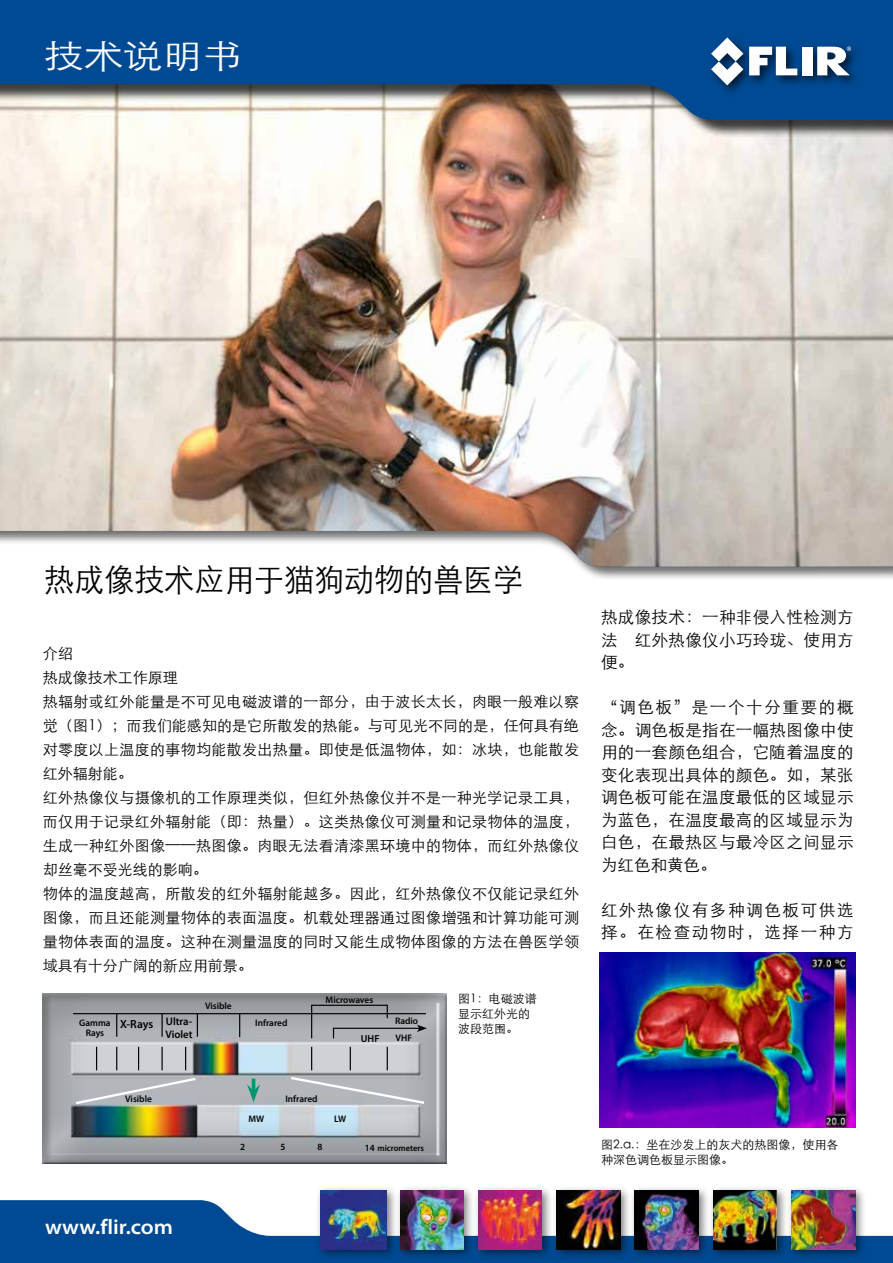
<style>
.page{position:relative;width:893px;height:1263px;background:#fff}
.page>*{position:absolute;margin:0;border:0;box-sizing:border-box;transform-origin:0 0}
.t1{font:300 33px "ST Heiti SC";color:#fff;scale:1.2 1}
.t2{font:300 31.5px "ST Heiti SC";color:#000;scale:.95 1}
.t3{font:600 semi-expanded 21px "Myriad Pro";color:#fff}
.t4{font:300 16.5px/22.5px "ST Heiti SC";letter-spacing:.02em;color:#000;text-align:justify}
.t5{font:300 16.5px/22.5px "ST Heiti SC";letter-spacing:.1em;color:#000}
.t6{font:300 15px/24px "ST Heiti SC";letter-spacing:.02em;color:#000}
.t7{font:300 12px/15px "ST Heiti SC";color:#000}
.t8{font:600 11.85px "Myriad Pro";color:#000}
.t9{font:600 10.95px "Myriad Pro";color:#000}
.t10{font:600 10.2px "Myriad Pro";color:#000}
.t11{font:600 9.45px/9.4px "Myriad Pro";color:#000;text-align:center}
.t12{font:600 8.7px "Myriad Pro";color:#000}
.s1{font-size:9.45px}
</style>
<div class="page">
<div style="left:0;top:0;width:893px;height:581px;background:#000;opacity:.57"></div>
<img style="left:0;top:139px;width:893px;height:428px">
<div style="left:0;top:0;width:893px;height:139px;background:#000;opacity:.75"></div>
<svg style="left:0;top:0;width:893px;height:120px;background:#2c6196"></svg>
<svg style="left:0;top:1200px;width:893px;height:63px;fill:#004a93"></svg>
<div style="left:708px;top:34px;width:155px;height:63px;background:#000;opacity:.66"></div>
<svg style="left:749px;top:47px;width:48px;height:28px"></svg>
<div style="left:802px;top:47px;width:10px;height:28px;background:#fff"></div>
<svg style="left:711px;top:37px;width:32px;height:48px"></svg>
<svg style="left:817px;top:47px;width:34px;height:28px"></svg>
<div style="left:552px;top:1185px;width:80px;height:75px;background:#000;opacity:.52"></div>
<img style="left:557px;top:1191px;width:63px;height:58px">
<div style="left:630px;top:1185px;width:80px;height:75px;background:#000;opacity:.52"></div>
<img style="left:635px;top:1191px;width:64px;height:58px">
<div style="left:787px;top:1185px;width:80px;height:75px;background:#000;opacity:.52"></div>
<img style="left:792px;top:1191px;width:63px;height:58px">
<div style="left:708px;top:1185px;width:80px;height:75px;background:#000;opacity:.52"></div>
<img style="left:714px;top:1191px;width:63px;height:58px">
<div style="left:315px;top:1185px;width:83px;height:75px;background:#000;opacity:.52"></div>
<img style="left:320px;top:1191px;width:67px;height:58px">
<div style="left:473px;top:1185px;width:80px;height:75px;background:#000;opacity:.52"></div>
<img style="left:479px;top:1191px;width:63px;height:58px">
<div style="left:395px;top:1185px;width:80px;height:75px;background:#000;opacity:.52"></div>
<img style="left:400px;top:1191px;width:64px;height:58px">
<img style="left:600px;top:952px;width:255px;height:176px">
<div style="left:42px;top:992px;width:406px;height:173px;background:#000;opacity:.75"></div>
<hr style="left:73px;top:1013px;width:353px;height:1px;background:#000">
<svg style="left:116px;top:1014px;width:1px;height:23px"></svg>
<svg style="left:162px;top:1014px;width:1px;height:23px"></svg>
<svg style="left:197px;top:1014px;width:1px;height:23px"></svg>
<svg style="left:239px;top:1014px;width:1px;height:23px"></svg>
<svg style="left:162px;top:1047px;width:1px;height:23px"></svg>
<svg style="left:185px;top:1047px;width:1px;height:23px"></svg>
<svg style="left:138px;top:1047px;width:1px;height:23px"></svg>
<svg style="left:96px;top:1047px;width:1px;height:23px"></svg>
<svg style="left:116px;top:1047px;width:1px;height:23px"></svg>
<hr style="left:311px;top:1005px;width:1px;height:33px;background:#000">
<svg style="left:387px;top:1005px;width:1px;height:13px"></svg>
<hr style="left:333px;top:1028px;width:86px;height:1px;background:#000">
<svg style="left:417px;top:1025px;width:10px;height:7px"></svg>
<hr style="left:312px;top:1005px;width:75px;height:1px;background:#000">
<svg style="left:73px;top:1076px;width:125px;height:30px;background:#b7babe"></svg>
<svg style="left:288px;top:1047px;width:139px;height:58px;background:#bbbdc2"></svg>
<svg style="left:247px;top:1079px;width:13px;height:23px"></svg>
<h1 class="t1" style="left:44px;top:27px;width:167px">技术说明书</h1>
<h2 class="t2" style="left:45px;top:553px;width:506px">热成像技术应用于猫狗动物的兽医学</h2>
<p class="t6" style="left:43px;top:640px;width:538px">介绍<br>热成像技术工作原理<br>热辐射或红外能量是不可见电磁波谱的一部分，由于波长太长，肉眼一般难以察觉（图1）；而我们能感知的是它所散发的热能。与可见光不同的是，任何具有绝对零度以上温度的事物均能散发出热量。即使是低温物体，如：冰块，也能散发红外辐射能。<br>红外热像仪与摄像机的工作原理类似，但红外热像仪并不是一种光学记录工具，而仅用于记录红外辐射能（即：热量）。这类热像仪可测量和记录物体的温度，生成一种红外图像——热图像。肉眼无法看清漆黑环境中的物体，而红外热像仪却丝毫不受光线的影响。<br>物体的温度越高，所散发的红外辐射能越多。因此，红外热像仪不仅能记录红外图像，而且还能测量物体的表面温度。机载处理器通过图像增强和计算功能可测量物体表面的温度。这种在测量温度的同时又能生成物体图像的方法在兽医学领域具有十分广阔的新应用前景。</p>
<p class="t11" style="left:79px;top:1018px;width:33px">Gamma<br>Rays</p>
<p class="t8" style="left:120px;top:1016px;width:74px">X-Rays <sup>Ultra-</sup></p>
<p class="t9" style="left:165px;top:1028px;width:29px">Violet</p>
<p class="t11" style="left:205px;top:1001px;width:28px">Visible</p>
<p class="t11" style="left:255px;top:1018px;width:34px">Infrared</p>
<p class="t11" style="left:326px;top:994px;width:49px">Microwaves</p>
<p class="t11" style="left:395px;top:1016px;width:25px">Radio</p>
<p class="t10" style="left:361px;top:1032px;width:20px">UHF</p>
<p class="t11" style="left:396px;top:1033px;width:18px">VHF</p>
<p class="t11" style="left:125px;top:1093px;width:28px">Visible</p>
<p class="t11" style="left:285px;top:1093px;width:34px">Infrared</p>
<p class="t11" style="left:249px;top:1114px;width:17px">MW</p>
<p class="t11" style="left:334px;top:1114px;width:14px">LW</p>
<h3 class="t3" style="left:45px;top:1213px;width:129px">www.flir.com</h3>
<p class="t11" style="left:240px;top:1142px;width:6px">2</p>
<p class="t11" style="left:281px;top:1142px;width:6px">5</p>
<p class="t11" style="left:318px;top:1142px;width:6px">8</p>
<p class="t12" style="left:365px;top:1142px;width:61px"><span class="s1">14</span> micrometers</p>
<p class="t7" style="left:458px;top:989px;width:80px">图1：电磁波谱显示红外光的波段范围。</p>
<p class="t4" style="left:601px;top:604px;width:254px">热成像技术：一种非侵入性检测方法 红外热像仪小巧玲珑、使用方便。</p>
<p class="t4" style="left:601px;top:694px;width:254px">“调色板”是一个十分重要的概念。调色板是指在一幅热图像中使用的一套颜色组合，它随着温度的变化表现出具体的颜色。如，某张调色板可能在温度最低的区域显示为蓝色，在温度最高的区域显示为白色，在最热区与最冷区之间显示为红色和黄色。</p>
<p class="t5" style="left:601px;top:897px;width:254px">红外热像仪有多种调色板可供选择。在检查动物时，选择一种方</p>
<p class="t7" style="left:601px;top:1136px;width:239px">图2.a.：坐在沙发上的灰犬的热图像，使用各种深色调色板显示图像。</p>
</div>
